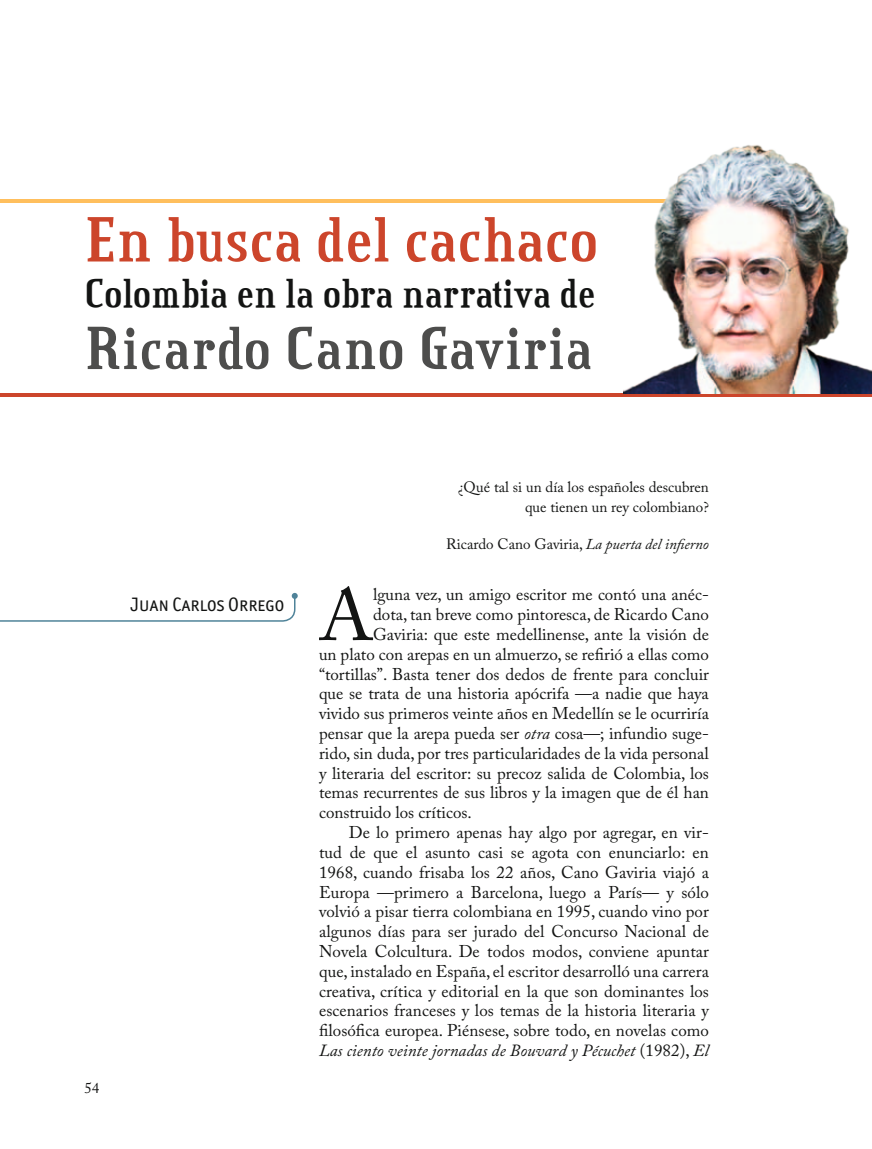
<style>
.page{position:relative;width:872px;height:1149px;background:#fff}
.page>*{position:absolute;margin:0;border:0;box-sizing:border-box;transform-origin:0 0}
.t1{font:72.6px "Adobe Caslon Pro";color:#131413}
.t2{font:700 66px "Credit Valley";color:#cc452b}
.t3{font:700 63px "Credit Valley";letter-spacing:.01em;color:#4d4d4c}
.t4{font:700 42px "Credit Valley";letter-spacing:-.005em;color:#131413}
.t5{font:19.5px "Officina Sans ITC Book SC";color:#131413}
.t6{font:16.95px "Adobe Caslon Pro";color:#131413}
.t7{font:italic 16.95px "Adobe Caslon Pro";letter-spacing:.005em;color:#131413}
.t8{font:15px/19.8px "Adobe Caslon Pro";color:#131413;text-align:right}
.s1{font-style:italic}
.s2{font-style:normal}
</style>
<div class="page">
<svg style="left:0;top:592px;width:298px;height:30px"></svg>
<hr style="left:0;top:393px;width:872px;height:4px;background:#cc452b">
<hr style="left:0;top:199px;width:725px;height:4px;background:#ffbf5d">
<img style="left:623px;top:145px;width:249px;height:249px">
<h2 class="t2" style="left:85px;top:207px;width:515px">En busca del cachaco</h2>
<h3 class="t4" style="left:85px;top:272px;width:512px">Colombia en la obra narrativa de</h3>
<h3 class="t3" style="left:85px;top:317px;width:509px">Ricardo Cano Gaviria</h3>
<p class="t5" style="left:130px;top:592px;width:155px">Juan Carlos Orrego</p>
<p class="t8" style="left:84px;top:1077px;width:17px">54</p>
<p class="t8" style="left:458px;top:477px;width:252px">¿Qué tal si un día los españoles descubren que tienen un rey colombiano?</p>
<p class="t8" style="left:446px;top:534px;width:264px">Ricardo Cano Gaviria, <span class="s1">La puerta del infierno</span></p>
<h1 class="t1" style="left:319px;top:572px;width:55px">A</h1>
<p class="t6" style="left:373px;top:584px;width:337px">lguna vez, un amigo escritor me contó una anéc-</p>
<p class="t6" style="left:373px;top:604px;width:337px">dota, tan breve como pintoresca, de Ricardo Cano</p>
<p class="t6" style="left:373px;top:624px;width:337px">Gaviria: que este medellinense, ante la visión de</p>
<p class="t6" style="left:319px;top:643px;width:391px">un plato con arepas en un almuerzo, se refirió a ellas como</p>
<p class="t6" style="left:319px;top:663px;width:391px">“tortillas”. Basta tener dos dedos de frente para concluir</p>
<p class="t6" style="left:319px;top:683px;width:391px">que se trata de una historia apócrifa —a nadie que haya</p>
<p class="t6" style="left:319px;top:703px;width:391px">vivido sus primeros veinte años en Medellín se le ocurriría</p>
<p class="t6" style="left:319px;top:723px;width:391px">pensar que la arepa pueda ser <span class="s1">otra</span> cosa—; infundio suge-</p>
<p class="t6" style="left:319px;top:742px;width:391px">rido, sin duda, por tres particularidades de la vida personal</p>
<p class="t6" style="left:319px;top:762px;width:391px">y literaria del escritor: su precoz salida de Colombia, los</p>
<p class="t6" style="left:319px;top:782px;width:391px">temas recurrentes de sus libros y la imagen que de él han</p>
<p class="t6" style="left:319px;top:802px;width:154px">construido los críticos.</p>
<p class="t6" style="left:349px;top:822px;width:362px">De lo primero apenas hay algo por agregar, en vir-</p>
<p class="t6" style="left:319px;top:841px;width:391px">tud de que el asunto casi se agota con enunciarlo: en</p>
<p class="t6" style="left:319px;top:861px;width:391px">1968, cuando frisaba los 22 años, Cano Gaviria viajó a</p>
<p class="t6" style="left:319px;top:881px;width:391px">Europa —primero a Barcelona, luego a París— y sólo</p>
<p class="t6" style="left:319px;top:901px;width:391px">volvió a pisar tierra colombiana en 1995, cuando vino por</p>
<p class="t6" style="left:319px;top:921px;width:391px">algunos días para ser jurado del Concurso Nacional de</p>
<p class="t6" style="left:319px;top:940px;width:391px">Novela Colcultura. De todos modos, conviene apuntar</p>
<p class="t6" style="left:319px;top:960px;width:391px">que, instalado en España, el escritor desarrolló una carrera</p>
<p class="t6" style="left:319px;top:980px;width:391px">creativa, crítica y editorial en la que son dominantes los</p>
<p class="t6" style="left:319px;top:1000px;width:391px">escenarios franceses y los temas de la historia literaria y</p>
<p class="t6" style="left:319px;top:1020px;width:391px">filosófica europea. Piénsese, sobre todo, en novelas como</p>
<p class="t7" style="left:319px;top:1039px;width:391px">Las ciento veinte jornadas de Bouvard y Pécuchet <span class="s2">(1982),</span> El</p>
</div>
